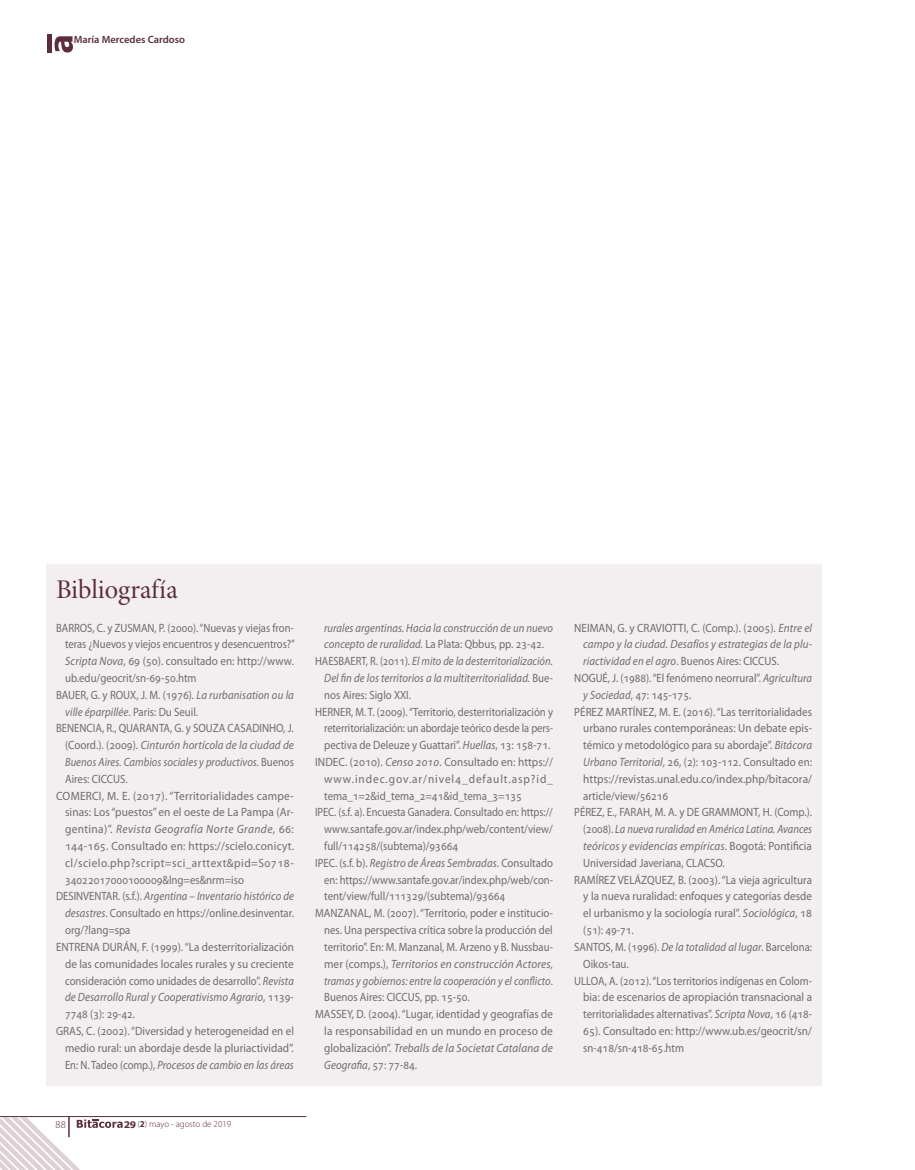
<style>
.page{position:relative;width:915px;height:1170px;background:#fff}
.page>*{position:absolute;margin:0;border:0;box-sizing:border-box;transform-origin:0 0}
._01_CUERPO_DE_TEXTO{font:27px "Minion Pro Subh";color:#5b2d3d}
._01_Bibliografía{font:12px/16.8px "Myriad Pro";color:#6c6d70;text-align:justify;scale:.9 1}
._01_Bibliografía-2{font:12px/16.8px "Myriad Pro";color:#6c6d70;text-align:justify;scale:.92 1}
._01_Bibliografía-3{font:12px/16.8px "Myriad Pro";color:#6c6d70;text-align:justify;scale:.89 1}
._01_Bibliografía-4{font:12px/16.8px "Myriad Pro";color:#6c6d70;text-align:justify;scale:.94 1}
._01_Bibliografía-5{font:italic 12px/16.8px "Myriad Pro";letter-spacing:.01em;color:#6c6d70;scale:.88 1}
._01_Bibliografía-6{font:12px/16.8px "Myriad Pro";color:#6c6d70;text-align:justify;scale:.91 1}
._01_Bibliografía-7{font:italic 12px/16.8px "Myriad Pro";letter-spacing:.01em;color:#6c6d70;text-align:justify;scale:.92 1}
._01_Bibliografía-8{font:12px/16.8px "Myriad Pro";color:#6c6d70;text-align:justify;scale:.88 1}
.t1{font:600 10.5px "Myriad Pro";color:#5b2d3d}
.t2{font:300 10.5px "Myriad Pro";color:#5b2d3d}
.t3{font:300 9px "Myriad Pro";color:#5b2d3d}
.s1{font-style:italic}
.s2{font-family:"Verdana";font-weight:700}
.s3{font-weight:700}
.s4{font-style:normal}
</style>
<div class="page">
<hr style="left:0;top:1116px;width:306px;height:1px;background:#5b2d3d">
<svg style="left:0;top:1117px;width:122px;height:52px"></svg>
<div style="left:47px;top:34px;width:5px;height:19px;background:#5b2d3d"></div>
<svg style="left:55px;top:36px;width:18px;height:17px"></svg>
<div style="left:47px;top:565px;width:774px;height:520px;background:#f3eeef"></div>
<p class="t1" style="left:74px;top:33px;width:113px">María Mercedes Cardoso</p>
<p class="_01_CUERPO_DE_TEXTO" style="left:56px;top:573px;width:123px">Bibliografía</p>
<p class="_01_Bibliografía-3" style="left:65px;top:619px;width:260px;text-indent:-9px">BARROS, C. y ZUSMAN, P. (2000). “Nuevas y viejas fron&shy;teras ¿Nuevos y viejos encuentros y desencuentros?” <span class="s1">Scripta Nova</span>, 69 (50). consultado en: http://www. ub.edu/geocrit/sn-69-50.htm</p>
<p class="_01_Bibliografía" style="left:65px;top:686px;width:256px;text-indent:-9px">BAUER, G. y ROUX, J. M. (1976). <span class="s1">La rurbanisation ou la ville éparpillée</span>. Paris: Du Seuil.</p>
<p class="_01_Bibliografía" style="left:65px;top:719px;width:256px;text-indent:-9px">BENENCIA, R., QUARANTA, G. y SOUZA CASADINHO, J. (Coord.). (2009). <span class="s1">Cinturón hortícola de la ciudad de Buenos Aires. Cambios sociales y productivos.</span> Buenos Aires: CICCUS.</p>
<p class="_01_Bibliografía-4" style="left:65px;top:787px;width:245px;text-indent:-9px">COMERCI, M. E. (2017). “Territorialidades campe&shy;sinas: Los “puestos” en el oeste de La Pampa (Ar&shy;gentina)”. <span class="s1">Revista Geografía Norte Grande</span>, 66:<br>144-165. Consultado en: https://scielo.conicyt. cl/scielo.php?script=sci_arttext&amp;pid=S0718- 34022017000100009&amp;lng=es&amp;nrm=iso</p>
<p class="_01_Bibliografía-3" style="left:65px;top:887px;width:258px;text-indent:-9px">DESINVENTAR. (s.f.). <span class="s1">Argentina – Inventario histórico de desastres</span>. Consultado en https://online.desinventar. org/?lang=spa</p>
<p class="_01_Bibliografía-2" style="left:65px;top:938px;width:250px;text-indent:-9px">ENTRENA DURÁN, F. (1999). “La desterritorialización de las comunidades locales rurales y su creciente consideración como unidades de desarrollo”. <span class="s1">Revista de Desarrollo Rural y Cooperativismo Agrario</span>, 1139- 7748 (3): 29-42.</p>
<p class="_01_Bibliografía-2" style="left:65px;top:1022px;width:250px;text-indent:-9px">GRAS, C. (2002). “Diversidad y heterogeneidad en el medio rural: un abordaje desde la pluriactividad”.<br>En: N. Tadeo (comp.), <span class="s1">Procesos de cambio en las áreas</span></p>
<p class="t2" style="left:55px;top:1118px;width:12px">88</p>
<p class="t3" style="left:124px;top:1118px;width:109px"><span class="s2">29</span>(<span class="s3">2</span>) mayo - agosto de 2019</p>
<p class="_01_Bibliografía-5" style="left:324px;top:619px;width:261px">rurales argentinas. Hacia la construcción de un nuevo concepto de ruralidad. <span class="s4">La Plata: Qbbus, pp. 23-42.</span></p>
<p class="_01_Bibliografía-5" style="left:324px;top:652px;width:261px;text-align:justify;text-indent:-9px"><span class="s4">HAESBAERT, R. (2011).</span> El mito de la desterritorialización.<br>Del fin de los territorios a la multiterritorialidad. <span class="s4">Bue&shy;nos Aires: Siglo XXI.</span></p>
<p class="_01_Bibliografía-3" style="left:324px;top:703px;width:258px;text-indent:-9px">HERNER, M. T. (2009). “Territorio, desterritorialización y reterritorialización: un abordaje teórico desde la pers&shy;pectiva de Deleuze y Guattari”. <span class="s1">Huellas</span>, 13: 158-71.</p>
<p class="_01_Bibliografía-4" style="left:324px;top:753px;width:245px;text-indent:-9px">INDEC. (2010). <span class="s1">Censo 2010</span>. Consultado en: https:// www.indec.gov.ar/nivel4_default.asp?id_ tema_1=2&amp;id_tema_2=41&amp;id_tema_3=135</p>
<p class="_01_Bibliografía-8" style="left:324px;top:803px;width:261px;text-indent:-9px">IPEC. (s.f. a). Encuesta Ganadera. Consultado en: https:// www.santafe.gov.ar/index.php/web/content/view/ full/114258/(subtema)/93664</p>
<p class="_01_Bibliografía" style="left:324px;top:854px;width:256px;text-indent:-9px">IPEC. (s.f. b). <span class="s1">Registro de Áreas Sembradas</span>. Consultado en: https://www.santafe.gov.ar/index.php/web/con&shy;tent/view/full/111329/(subtema)/93664</p>
<p class="_01_Bibliografía" style="left:324px;top:904px;width:256px;text-indent:-9px">MANZANAL, M. (2007). “Territorio, poder e institucio&shy;nes. Una perspectiva crítica sobre la producción del territorio”. En: M. Manzanal, M. Arzeno y B. Nussbau&shy;mer (comps.), <span class="s1">Territorios en construcción Actores, tramas y gobiernos: entre la cooperación y el conflicto</span>.<br>Buenos Aires: CICCUS, pp. 15-50.</p>
<p class="_01_Bibliografía-2" style="left:324px;top:1005px;width:250px;text-indent:-9px">MASSEY, D. (2004). “Lugar, identidad y geografías de la responsabilidad en un mundo en proceso de globalización”. <span class="s1">Treballs de la Societat Catalana de Geografia</span>, 57: 77-84.</p>
<p class="_01_Bibliografía-7" style="left:583px;top:619px;width:250px;text-indent:-9px"><span class="s4">NEIMAN, G. y CRAVIOTTI, C. (Comp.). (2005).</span> Entre el campo y la ciudad. Desafíos y estrategias de la plu&shy;riactividad en el agro<span class="s4">. Buenos Aires: CICCUS.</span></p>
<p class="_01_Bibliografía-3" style="left:583px;top:669px;width:258px;text-indent:-9px">NOGUÉ, J. (1988). “El fenómeno neorrural”. <span class="s1">Agricultura y Sociedad</span>, 47: 145-175.</p>
<p class="_01_Bibliografía-2" style="left:583px;top:703px;width:250px;text-indent:-9px">PÉREZ MARTÍNEZ, M. E. (2016). “Las territorialidades urbano rurales contemporáneas: Un debate epis&shy;témico y metodológico para su abordaje”. <span class="s1">Bitácora Urbano Territorial</span>, 26, (2): 103-112. Consultado en: https://revistas.unal.edu.co/index.php/bitacora/ article/view/56216</p>
<p class="_01_Bibliografía" style="left:583px;top:803px;width:256px;text-indent:-9px">PÉREZ, E., FARAH, M. A. y DE GRAMMONT, H. (Comp.). (2008). <span class="s1">La nueva ruralidad en América Latina. Avances teóricos y evidencias empíricas</span>. Bogotá: Pontificia Universidad Javeriana, CLACSO.</p>
<p class="_01_Bibliografía-6" style="left:583px;top:871px;width:253px;text-indent:-9px">RAMÍREZ VELÁZQUEZ, B. (2003). “La vieja agricultura y la nueva ruralidad: enfoques y categorías desde el urbanismo y la sociología rural”. <span class="s1">Sociológica</span>, 18 (51): 49-71.</p>
<p class="_01_Bibliografía-3" style="left:583px;top:938px;width:258px;text-indent:-9px">SANTOS, M. (1996). <span class="s1">De la totalidad al lugar.</span> Barcelona:<br>Oikos-tau.</p>
<p class="_01_Bibliografía" style="left:583px;top:971px;width:256px;text-indent:-9px">ULLOA, A. (2012). “Los territorios indígenas en Colom&shy;bia: de escenarios de apropiación transnacional a territorialidades alternativas”. <span class="s1">Scripta Nova</span>, 16 (418- 65). Consultado en: http://www.ub.es/geocrit/sn/ sn-418/sn-418-65.htm</p>
</div>
